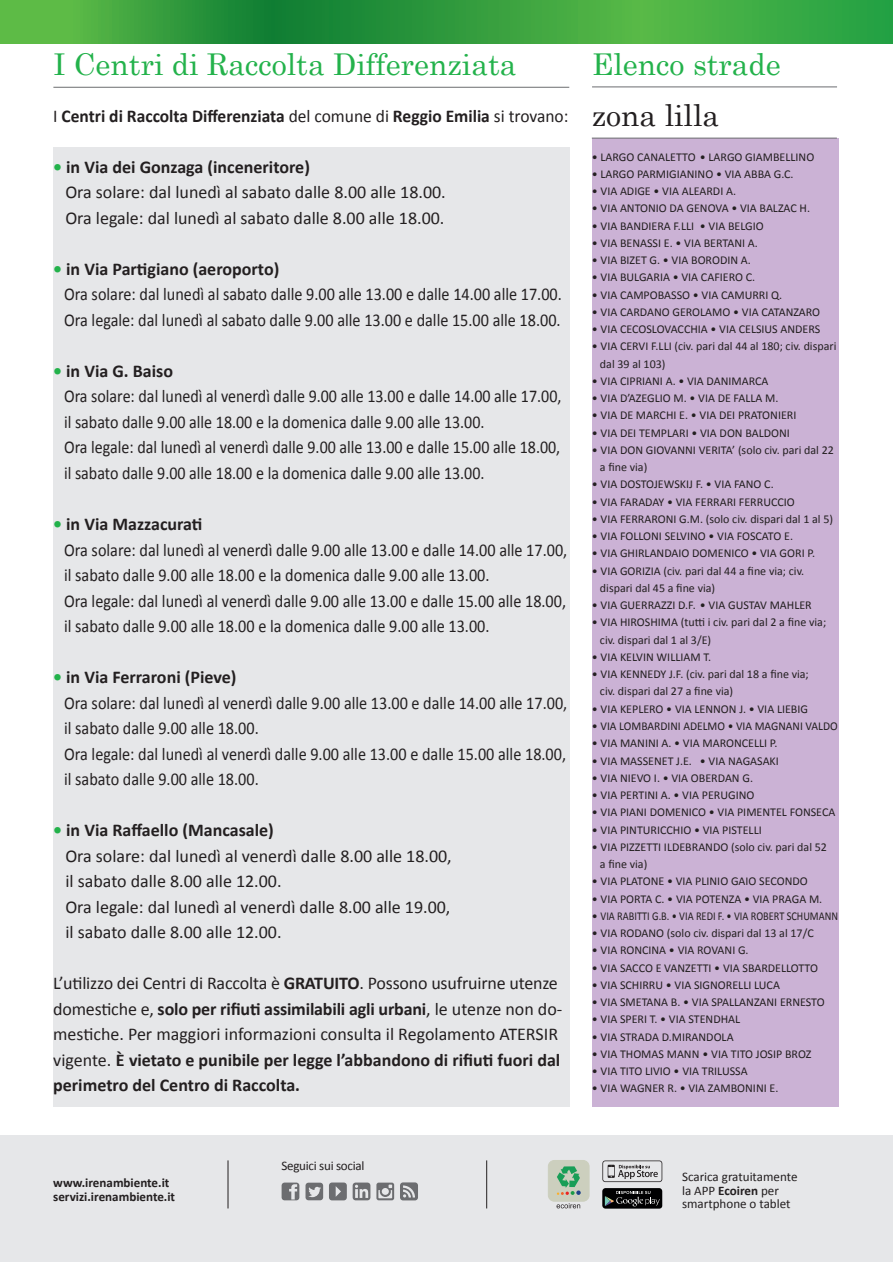
<style>
.page{position:relative;width:893px;height:1262px;background:#fff}
.page>*{position:absolute;margin:0;border:0;box-sizing:border-box;transform-origin:0 0}
.t1{font:30px "Century Schoolbook";color:#23b24b}
.t2{font:30px "Century Schoolbook";color:#231f20}
.t3{font:18px/25.5px "Calibri";color:#231f20;scale:.9 1}
.t4{font:18px/25.5px "Calibri";color:#231f20}
.t5{font:18px/25.5px "Calibri";color:#231f20;scale:.89 1}
.t6{font:700 18px "Calibri";color:#231f20}
.t7{font:13.05px/13.5px "Calibri";color:#231f20}
.t8{font:700 13.05px/13.5px "Calibri";color:#231f20}
.t9{font:13.05px "Calibri";letter-spacing:-.02em;color:#231f20}
.t10{font:12px/17.2px "Calibri";color:#231f20}
.s1{font-weight:400}
.s2{font-weight:700;color:#23b24b}
.s3{font-weight:700}
</style>
<div class="page">
<svg style="left:0;top:0;width:892px;height:44px;background:#38a240"></svg>
<div style="left:0;top:1134px;width:892px;height:127px;background:#e6e7e9"></div>
<div style="left:548px;top:1160px;width:41px;height:41px;background:#cccfbe;border-radius:6px"></div>
<div style="left:548px;top:1160px;width:41px;height:41px;border:1px solid #cccfbe;border-radius:6px"></div>
<svg style="left:556px;top:1203px;width:24px;height:5px"></svg>
<svg style="left:556px;top:1166px;width:24px;height:28px"></svg>
<svg style="left:602px;top:1160px;width:60px;height:22px"></svg>
<div style="left:602px;top:1188px;width:60px;height:20px;background:#000001;border-radius:3px"></div>
<svg style="left:604px;top:1191px;width:55px;height:15px"></svg>
<svg style="left:281px;top:1182px;width:18px;height:18px"></svg>
<svg style="left:376px;top:1182px;width:18px;height:18px"></svg>
<svg style="left:305px;top:1182px;width:18px;height:18px"></svg>
<svg style="left:400px;top:1182px;width:18px;height:18px"></svg>
<svg style="left:329px;top:1182px;width:41px;height:18px"></svg>
<hr style="left:486px;top:1160px;width:1px;height:48px;background:#231f20">
<div style="left:53px;top:147px;width:516px;height:959px;background:#e6e7e9"></div>
<hr style="left:53px;top:87px;width:516px;height:1px;background:#6c6d70">
<div style="left:591px;top:138px;width:247px;height:968px;background:#cbb2d5"></div>
<hr style="left:592px;top:87px;width:245px;height:1px;background:#6c6d70">
<hr style="left:591px;top:138px;width:245px;height:1px;background:#6c6d70">
<hr style="left:227px;top:1160px;width:1px;height:48px;background:#231f20">
<h1 class="t1" style="left:53px;top:46px;width:464px">I Centri di Raccolta Differenziata</h1>
<h2 class="t6" style="left:53px;top:104px;width:517px"><span class="s1">I</span> Centri di Raccolta Differenziata <span class="s1">del comune di</span> Reggio Emilia <span class="s1">si trovano:</span></h2>
<h2 class="t4" style="left:65px;top:154px;width:382px;text-indent:-12px"><span class="s2">•</span> <span class="s3">in Via dei Gonzaga (inceneritore)<br></span>Ora solare: dal lunedì al sabato dalle 8.00 alle 18.00.<br>Ora legale: dal lunedì al sabato dalle 8.00 alle 18.00.</h2>
<h2 class="t3" style="left:64px;top:256px;width:554px;text-indent:-11px"><span class="s2">•</span> <span class="s3">in Via Partigiano (aeroporto)<br></span>Ora solare: dal lunedì al sabato dalle 9.00 alle 13.00 e dalle 14.00 alle 17.00.<br>Ora legale: dal lunedì al sabato dalle 9.00 alle 13.00 e dalle 15.00 alle 18.00.</h2>
<p class="t5" style="left:64px;top:358px;width:560px;text-indent:-11px"><span class="s2">•</span> <span class="s3">in Via G. Baiso<br></span>Ora solare: dal lunedì al venerdì dalle 9.00 alle 13.00 e dalle 14.00 alle 17.00, il sabato dalle 9.00 alle 18.00 e la domenica dalle 9.00 alle 13.00.<br>Ora legale: dal lunedì al venerdì dalle 9.00 alle 13.00 e dalle 15.00 alle 18.00, il sabato dalle 9.00 alle 18.00 e la domenica dalle 9.00 alle 13.00.</p>
<p class="t3" style="left:64px;top:511px;width:560px;text-indent:-11px"><span class="s2">•</span> <span class="s3">in Via Mazzacurati<br></span>Ora solare: dal lunedì al venerdì dalle 9.00 alle 13.00 e dalle 14.00 alle 17.00, il sabato dalle 9.00 alle 18.00 e la domenica dalle 9.00 alle 13.00.<br>Ora legale: dal lunedì al venerdì dalle 9.00 alle 13.00 e dalle 15.00 alle 18.00, il sabato dalle 9.00 alle 18.00 e la domenica dalle 9.00 alle 13.00.</p>
<p class="t3" style="left:64px;top:664px;width:560px;text-indent:-11px"><span class="s2">•</span> <span class="s3">in Via Ferraroni (Pieve)<br></span>Ora solare: dal lunedì al venerdì dalle 9.00 alle 13.00 e dalle 14.00 alle 17.00, il sabato dalle 9.00 alle 18.00.<br>Ora legale: dal lunedì al venerdì dalle 9.00 alle 13.00 e dalle 15.00 alle 18.00, il sabato dalle 9.00 alle 18.00.</p>
<h2 class="t4" style="left:65px;top:817px;width:388px;text-indent:-12px"><span class="s2">•</span> <span class="s3">in Via Raffaello (Mancasale)<br></span>Ora solare: dal lunedì al venerdì dalle 8.00 alle 18.00, il sabato dalle 8.00 alle 12.00.<br>Ora legale: dal lunedì al venerdì dalle 8.00 alle 19.00, il sabato dalle 8.00 alle 12.00.</h2>
<p class="t4" style="left:53px;top:970px;width:510px">L’utilizzo dei Centri di Raccolta è <span class="s3">GRATUITO</span>. Possono usufruirne utenze domestiche e, <span class="s3">solo per rifiuti assimilabili agli urbani</span>, le utenze non do&shy;mestiche. Per maggiori informazioni consulta il Regolamento ATERSIR vigente. <span class="s3">è vietato e punibile per legge l’abbandono di rifiuti fuori dal perimetro del Centro di Raccolta.</span></p>
<h1 class="t1" style="left:591px;top:46px;width:190px">Elenco strade</h1>
<h1 class="t2" style="left:591px;top:96px;width:129px">zona lilla</h1>
<p class="t10" style="left:591px;top:148px;width:224px">• LARGO CANALETTO • LARGO GIAMBELLINO</p>
<p class="t10" style="left:591px;top:165px;width:203px">• LARGO PARMIGIANINO • VIA ABBA G.C.</p>
<p class="t10" style="left:591px;top:182px;width:146px">• VIA ADIGE • VIA ALEARDI A.</p>
<p class="t10" style="left:591px;top:200px;width:220px">• VIA ANTONIO DA GENOVA • VIA BALZAC H.</p>
<p class="t10" style="left:591px;top:217px;width:173px">• VIA BANDIERA F.LLI • VIA BELGIO</p>
<p class="t10" style="left:591px;top:234px;width:167px">• VIA BENASSI E. • VIA BERTANI A.</p>
<p class="t10" style="left:591px;top:251px;width:160px">• VIA BIZET G. • VIA BORODIN A.</p>
<p class="t10" style="left:591px;top:269px;width:165px">• VIA BULGARIA • VIA CAFIERO C.</p>
<p class="t10" style="left:591px;top:286px;width:192px">• VIA CAMPOBASSO • VIA CAMURRI Q.</p>
<p class="t10" style="left:591px;top:303px;width:230px">• VIA CARDANO GEROLAMO • VIA CATANZARO</p>
<p class="t10" style="left:591px;top:320px;width:230px">• VIA CECOSLOVACCHIA • VIA CELSIUS ANDERS</p>
<p class="t10" style="left:600px;top:338px;width:238px;text-indent:-8px">• VIA CERVI F.LLI (civ. pari dal 44 al 180; civ. dispari dal 39 al 103)</p>
<p class="t10" style="left:591px;top:372px;width:178px">• VIA CIPRIANI A. • VIA DANIMARCA</p>
<p class="t10" style="left:591px;top:389px;width:188px">• VIA D’AZEGLIO M. • VIA DE FALLA M.</p>
<p class="t10" style="left:591px;top:407px;width:206px">• VIA DE MARCHI E. • VIA DEI PRATONIERI</p>
<p class="t10" style="left:591px;top:424px;width:200px">• VIA DEI TEMPLARI • VIA DON BALDONI</p>
<p class="t10" style="left:600px;top:441px;width:235px;text-indent:-8px">• VIA DON GIOVANNI VERITA’ (solo civ. pari dal 22 a fine via)</p>
<p class="t10" style="left:591px;top:476px;width:183px">• VIA DOSTOJEWSKIJ F. • VIA FANO C.</p>
<p class="t10" style="left:591px;top:493px;width:204px">• VIA FARADAY • VIA FERRARI FERRUCCIO</p>
<p class="t10" style="left:591px;top:510px;width:243px">• VIA FERRARONI G.M. (solo civ. dispari dal 1 al 5)</p>
<p class="t10" style="left:591px;top:527px;width:203px">• VIA FOLLONI SELVINO • VIA FOSCATO E.</p>
<p class="t10" style="left:591px;top:545px;width:225px">• VIA GHIRLANDAIO DOMENICO • VIA GORI P.</p>
<p class="t10" style="left:600px;top:562px;width:206px;text-indent:-8px">• VIA GORIZIA (civ. pari dal 44 a fine via; civ. dispari dal 45 a fine via)</p>
<p class="t10" style="left:591px;top:596px;width:221px">• VIA GUERRAZZI D.F. • VIA GUSTAV MAHLER</p>
<p class="t10" style="left:600px;top:614px;width:228px;text-indent:-8px">• VIA HIROSHIMA (tutti i civ. pari dal 2 a fine via; civ. dispari dal 1 al 3/E)</p>
<p class="t10" style="left:591px;top:648px;width:121px">• VIA KELVIN WILLIAM T.</p>
<p class="t10" style="left:600px;top:665px;width:210px;text-indent:-8px">• VIA KENNEDY J.F. (civ. pari dal 18 a fine via; civ. dispari dal 27 a fine via)</p>
<p class="t10" style="left:591px;top:700px;width:218px">• VIA KEPLERO • VIA LENNON J. • VIA LIEBIG</p>
<p class="t10" style="left:591px;top:717px;width:247px">• VIA LOMBARDINI ADELMO • VIA MAGNANI VALDO</p>
<p class="t10" style="left:591px;top:734px;width:187px">• VIA MANINI A. • VIA MARONCELLI P.</p>
<p class="t10" style="left:591px;top:752px;width:188px">• VIA MASSENET J.E. • VIA NAGASAKI</p>
<p class="t10" style="left:591px;top:769px;width:163px">• VIA NIEVO I. • VIA OBERDAN G.</p>
<p class="t10" style="left:591px;top:786px;width:164px">• VIA PERTINI A. • VIA PERUGINO</p>
<p class="t10" style="left:591px;top:803px;width:245px">• VIA PIANI DOMENICO • VIA PIMENTEL FONSECA</p>
<p class="t10" style="left:591px;top:821px;width:171px">• VIA PINTURICCHIO • VIA PISTELLI</p>
<p class="t10" style="left:600px;top:838px;width:228px;text-indent:-8px">• VIA PIZZETTI ILDEBRANDO (solo civ. pari dal 52 a fine via)</p>
<p class="t10" style="left:591px;top:872px;width:217px">• VIA PLATONE • VIA PLINIO GAIO SECONDO</p>
<p class="t10" style="left:591px;top:890px;width:232px">• VIA PORTA C. • VIA POTENZA • VIA PRAGA M.</p>
<p class="t10" style="left:591px;top:907px;width:248px">• VIA RABITTI G.B. • VIA REDI F. • VIA ROBERT SCHUMANN</p>
<p class="t10" style="left:591px;top:924px;width:223px">• VIA RODANO (solo civ. dispari dal 13 al 17/C</p>
<p class="t10" style="left:591px;top:941px;width:158px">• VIA RONCINA • VIA ROVANI G.</p>
<p class="t10" style="left:591px;top:959px;width:228px">• VIA SACCO E VANZETTI • VIA SBARDELLOTTO</p>
<p class="t10" style="left:591px;top:976px;width:190px">• VIA SCHIRRU • VIA SIGNORELLI LUCA</p>
<p class="t10" style="left:591px;top:993px;width:234px">• VIA SMETANA B. • VIA SPALLANZANI ERNESTO</p>
<p class="t10" style="left:591px;top:1010px;width:150px">• VIA SPERI T. • VIA STENDHAL</p>
<p class="t10" style="left:591px;top:1028px;width:143px">• VIA STRADA D.MIRANDOLA</p>
<p class="t10" style="left:591px;top:1045px;width:221px">• VIA THOMAS MANN • VIA TITO JOSIP BROZ</p>
<p class="t10" style="left:591px;top:1062px;width:157px">• VIA TITO LIVIO • VIA TRILUSSA</p>
<p class="t10" style="left:591px;top:1079px;width:188px">• VIA WAGNER R. • VIA ZAMBONINI E.</p>
<p class="t8" style="left:53px;top:1176px;width:123px">www.irenambiente.it servizi.irenambiente.it</p>
<p class="t9" style="left:281px;top:1157px;width:85px">Seguici sui social</p>
<p class="t7" style="left:682px;top:1170px;width:117px">Scarica gratuitamente la APP <span class="s3">Ecoiren</span> per smartphone o tablet</p>
</div>
